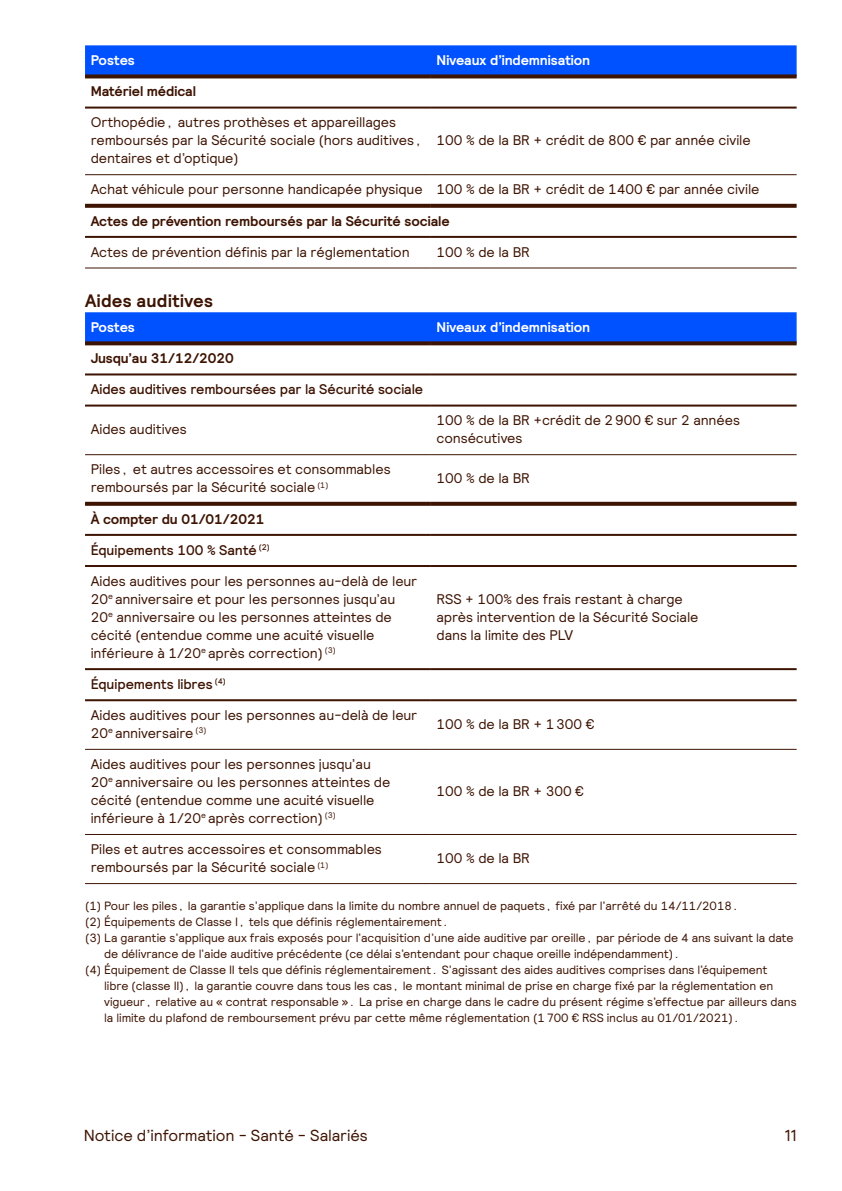
<style>
.page{position:relative;width:842px;height:1191px;background:#fff}
.page>*{position:absolute;margin:0;border:0;box-sizing:border-box;transform-origin:0 0}
.t1{font:700 18px "Relative";letter-spacing:.015em;color:#3d1302}
.t2{font:16px "Relative";letter-spacing:-.005em;color:#3d1302}
.t3{font:14px/18px "Relative";letter-spacing:-.01em;color:#3d1302}
.t4{font:700 14px "Relative";letter-spacing:-.005em;color:#3d1302}
.t5{font:500 14px "Relative";letter-spacing:-.01em;color:#3d1302}
.t6{font:700 14px "Relative";letter-spacing:-.005em;color:#fff}
.t7{font:12px "Relative";letter-spacing:-.01em;color:#3d1302}
</style>
<div class="page">
<div style="left:85px;top:45px;width:712px;height:29px;background:#0051ff"></div>
<svg style="left:85px;top:78px;width:712px;height:158px"></svg>
<hr style="left:85px;top:174px;width:346px;height:1px;background:#3d1302">
<hr style="left:431px;top:174px;width:366px;height:1px;background:#3d1302">
<hr style="left:85px;top:268px;width:346px;height:1px;background:#3d1302">
<hr style="left:431px;top:268px;width:366px;height:1px;background:#3d1302">
<svg style="left:85px;top:74px;width:346px;height:4px"></svg>
<svg style="left:431px;top:74px;width:366px;height:4px"></svg>
<svg style="left:85px;top:204px;width:346px;height:4px"></svg>
<svg style="left:431px;top:204px;width:366px;height:4px"></svg>
<hr style="left:85px;top:107px;width:346px;height:2px;background:#3d1302">
<hr style="left:431px;top:107px;width:366px;height:2px;background:#3d1302">
<hr style="left:85px;top:236px;width:346px;height:2px;background:#3d1302">
<hr style="left:431px;top:236px;width:366px;height:2px;background:#3d1302">
<div style="left:85px;top:312px;width:712px;height:29px;background:#0051ff"></div>
<svg style="left:85px;top:345px;width:712px;height:326px"></svg>
<hr style="left:85px;top:454px;width:346px;height:1px;background:#3d1302">
<hr style="left:431px;top:454px;width:366px;height:1px;background:#3d1302">
<hr style="left:85px;top:749px;width:346px;height:1px;background:#3d1302">
<hr style="left:431px;top:749px;width:366px;height:1px;background:#3d1302">
<hr style="left:85px;top:834px;width:346px;height:1px;background:#3d1302">
<hr style="left:431px;top:834px;width:366px;height:1px;background:#3d1302">
<hr style="left:85px;top:883px;width:346px;height:1px;background:#3d1302">
<hr style="left:431px;top:883px;width:366px;height:1px;background:#3d1302">
<svg style="left:85px;top:341px;width:346px;height:4px"></svg>
<svg style="left:431px;top:341px;width:366px;height:4px"></svg>
<hr style="left:85px;top:373px;width:346px;height:2px;background:#3d1302">
<hr style="left:431px;top:373px;width:366px;height:2px;background:#3d1302">
<hr style="left:85px;top:404px;width:346px;height:2px;background:#3d1302">
<hr style="left:431px;top:404px;width:366px;height:2px;background:#3d1302">
<svg style="left:85px;top:502px;width:346px;height:4px"></svg>
<svg style="left:431px;top:502px;width:366px;height:4px"></svg>
<hr style="left:85px;top:534px;width:346px;height:2px;background:#3d1302">
<hr style="left:431px;top:534px;width:366px;height:2px;background:#3d1302">
<hr style="left:85px;top:565px;width:346px;height:2px;background:#3d1302">
<hr style="left:431px;top:565px;width:366px;height:2px;background:#3d1302">
<hr style="left:431px;top:668px;width:366px;height:2px;background:#3d1302">
<hr style="left:431px;top:699px;width:366px;height:2px;background:#3d1302">
<hr style="left:85px;top:668px;width:346px;height:2px;background:#3d1302">
<hr style="left:85px;top:699px;width:346px;height:2px;background:#3d1302">
<p class="t6" style="left:91px;top:51px;width:46px">Postes</p>
<p class="t6" style="left:437px;top:51px;width:155px">Niveaux d’indemnisation</p>
<p class="t4" style="left:91px;top:82px;width:107px">Matériel médical</p>
<p class="t3" style="left:91px;top:113px;width:333px">Orthopédie, autres prothèses et appareillages remboursés par la Sécurité sociale (hors auditives, dentaires et d’optique)</p>
<p class="t3" style="left:437px;top:131px;width:316px">100 % de la BR + crédit de 800 € par année civile</p>
<p class="t3" style="left:91px;top:180px;width:670px">Achat véhicule pour personne handicapée physique 100 % de la BR + crédit de 1400 € par année civile</p>
<p class="t4" style="left:91px;top:211px;width:360px">Actes de prévention remboursés par la Sécurité sociale</p>
<p class="t3" style="left:91px;top:242px;width:320px">Actes de prévention définis par la réglementation</p>
<p class="t3" style="left:437px;top:242px;width:95px">100 % de la BR</p>
<p class="t1" style="left:85px;top:288px;width:130px">Aides auditives</p>
<p class="t6" style="left:91px;top:318px;width:46px">Postes</p>
<p class="t6" style="left:437px;top:318px;width:155px">Niveaux d’indemnisation</p>
<p class="t4" style="left:91px;top:349px;width:145px">Jusqu’au 31/12/2020</p>
<p class="t5" style="left:91px;top:380px;width:334px">Aides auditives remboursées par la Sécurité sociale</p>
<p class="t3" style="left:91px;top:420px;width:98px">Aides auditives</p>
<p class="t3" style="left:437px;top:411px;width:305px">100 % de la BR +crédit de 2900 € sur 2 années consécutives</p>
<p class="t3" style="left:91px;top:460px;width:301px">Piles, et autres accessoires et consommables remboursés par la Sécurité sociale <sup>(1)</sup></p>
<p class="t3" style="left:437px;top:469px;width:95px">100 % de la BR</p>
<p class="t4" style="left:91px;top:509px;width:175px">À compter du 01/01/2021</p>
<p class="t5" style="left:91px;top:540px;width:181px">Équipements 100 % Santé <sup>(2)</sup></p>
<p class="t3" style="left:91px;top:571px;width:328px">Aides auditives pour les personnes au-delà de leur 20<sup>e</sup> anniversaire et pour les personnes jusqu’au 20<sup>e</sup> anniversaire ou les personnes atteintes de cécité (entendue comme une acuité visuelle inférieure à 1/20<sup>e</sup> après correction) <sup>(3)</sup></p>
<p class="t3" style="left:437px;top:589px;width:263px">RSS + 100% des frais restant à charge après intervention de la Sécurité Sociale dans la limite des PLV</p>
<p class="t5" style="left:91px;top:675px;width:137px">Équipements libres <sup>(4)</sup></p>
<p class="t3" style="left:91px;top:705px;width:328px">Aides auditives pour les personnes au-delà de leur<br>20<sup>e</sup> anniversaire <sup>(3)</sup></p>
<p class="t3" style="left:437px;top:714px;width:159px">100 % de la BR + 1300 €</p>
<p class="t3" style="left:91px;top:754px;width:301px">Aides auditives pour les personnes jusqu’au 20<sup>e</sup> anniversaire ou les personnes atteintes de cécité (entendue comme une acuité visuelle inférieure à 1/20<sup>e</sup> après correction) <sup>(3)</sup></p>
<p class="t3" style="left:437px;top:781px;width:149px">100 % de la BR + 300 €</p>
<p class="t3" style="left:91px;top:840px;width:293px">Piles et autres accessoires et consommables remboursés par la Sécurité sociale <sup>(1)</sup></p>
<p class="t3" style="left:437px;top:849px;width:95px">100 % de la BR</p>
<p class="t7" style="left:85px;top:898px;width:656px">(1) Pour les piles, la garantie s’applique dans la limite du nombre annuel de paquets, fixé par l’arrêté du 14/11/2018.</p>
<p class="t7" style="left:85px;top:914px;width:366px">(2) Équipements de Classe I, tels que définis réglementairement.</p>
<p class="t7" style="left:85px;top:930px;width:710px">(3) La garantie s’applique aux frais exposés pour l’acquisition d’une aide auditive par oreille, par période de 4 ans suivant la date</p>
<p class="t7" style="left:104px;top:946px;width:578px">de délivrance de l’aide auditive précédente (ce délai s’entendant pour chaque oreille indépendamment).</p>
<p class="t7" style="left:85px;top:962px;width:684px">(4) Équipement de Classe II tels que définis réglementairement. S’agissant des aides auditives comprises dans l’équipement</p>
<p class="t7" style="left:104px;top:978px;width:670px">libre (classe II), la garantie couvre dans tous les cas, le montant minimal de prise en charge fixé par la réglementation en</p>
<p class="t7" style="left:104px;top:994px;width:694px">vigueur, relative au « contrat responsable ». La prise en charge dans le cadre du présent régime s’effectue par ailleurs dans</p>
<p class="t7" style="left:104px;top:1010px;width:638px">la limite du plafond de remboursement prévu par cette même réglementation (1700 € RSS inclus au 01/01/2021).</p>
<p class="t2" style="left:84px;top:1125px;width:286px">Notice d’information - Santé - Salariés</p>
<p class="t2" style="left:784px;top:1125px;width:14px">11</p>
</div>
